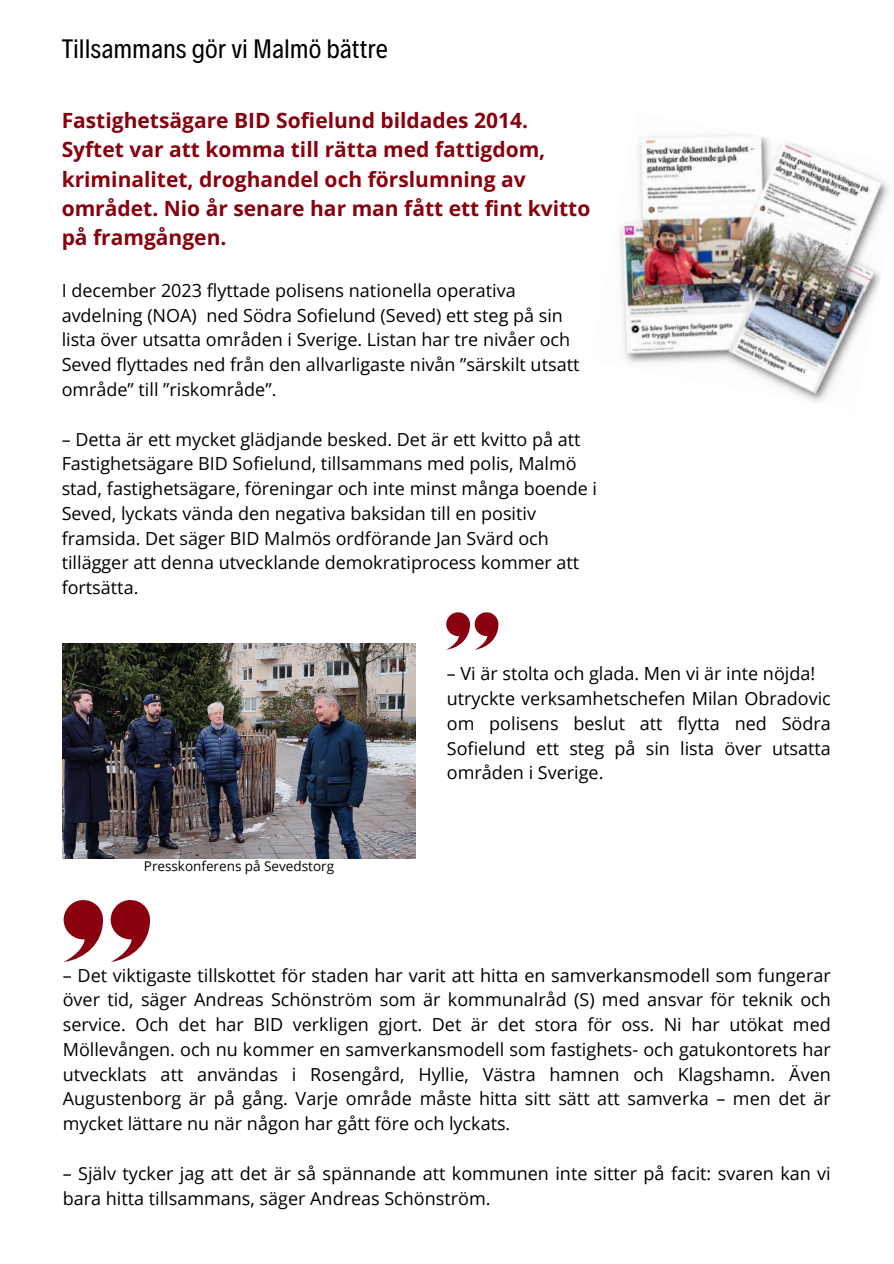
<style>
.page{position:relative;width:894px;height:1264px;background:#fff}
.page>*{position:absolute;margin:0;border:0;box-sizing:border-box;transform-origin:0 0}
.t1{font:27px "Decalotype";color:#000}
.t2{font:700 21px/29.2px "Open Sans";color:#89000e}
.t3{font:18px/24.8px "Open Sans";color:#000}
.t4{font:13.5px "Open Sans";color:#000}
</style>
<div class="page">
<img style="left:619px;top:134px;width:270px;height:268px">
<img style="left:63px;top:643px;width:352px;height:215px">
<svg style="left:446px;top:612px;width:52px;height:37px"></svg>
<svg style="left:63px;top:900px;width:40px;height:61px"></svg>
<svg style="left:110px;top:900px;width:40px;height:61px"></svg>
<p class="t1" style="left:62px;top:31px;width:328px">Tillsammans gör vi Malmö bättre</p>
<h3 class="t2" style="left:62px;top:105px;width:530px">Fastighetsägare BID Sofielund bildades 2014.<br>Syftet var att komma till rätta med fattigdom, kriminalitet, droghandel och förslumning av området. Nio år senare har man fått ett fint kvitto på framgången.</h3>
<h3 class="t3" style="left:62px;top:277px;width:519px">I december 2023 flyttade polisens nationella operativa avdelning (NOA) ned Södra Sofielund (Seved) ett steg på sin lista över utsatta områden i Sverige. Listan har tre nivåer och Seved flyttades ned från den allvarligaste nivån ”särskilt utsatt område” till ”riskområde”.</h3>
<p class="t3" style="left:62px;top:426px;width:536px">– Detta är ett mycket glädjande besked. Det är ett kvitto på att Fastighetsägare BID Sofielund, tillsammans med polis, Malmö stad, fastighetsägare, föreningar och inte minst många boende i Seved, lyckats vända den negativa baksidan till en positiv framsida. Det säger BID Malmös ordförande Jan Svärd och tillägger att denna utvecklande demokratiprocess kommer att fortsätta.</p>
<h3 class="t4" style="left:144px;top:856px;width:192px">Presskonferens på Sevedstorg</h3>
<p class="t3" style="left:446px;top:661px;width:385px">– Vi är stolta och glada. Men vi är inte nöjda! utryckte verksamhetschefen Milan Obradovic om polisens beslut att flytta ned Södra Sofielund ett steg på sin lista över utsatta områden i Sverige.</p>
<p class="t3" style="left:63px;top:962px;width:769px;text-align:justify">– Det viktigaste tillskottet för staden har varit att hitta en samverkansmodell som fungerar över tid, säger Andreas Schönström som är kommunalråd (S) med ansvar för teknik och service. Och det har BID verkligen gjort. Det är det stora för oss. Ni har utökat med Möllevången. och nu kommer en samverkansmodell som fastighets- och gatukontorets har utvecklats att användas i Rosengård, Hyllie, Västra hamnen och Klagshamn. Även Augustenborg är på gång. Varje område måste hitta sitt sätt att samverka – men det är mycket lättare nu när någon har gått före och lyckats.</p>
<h3 class="t3" style="left:63px;top:1160px;width:769px">– Själv tycker jag att det är så spännande att kommunen inte sitter på facit: svaren kan vi bara hitta tillsammans, säger Andreas Schönström.</h3>
</div>
